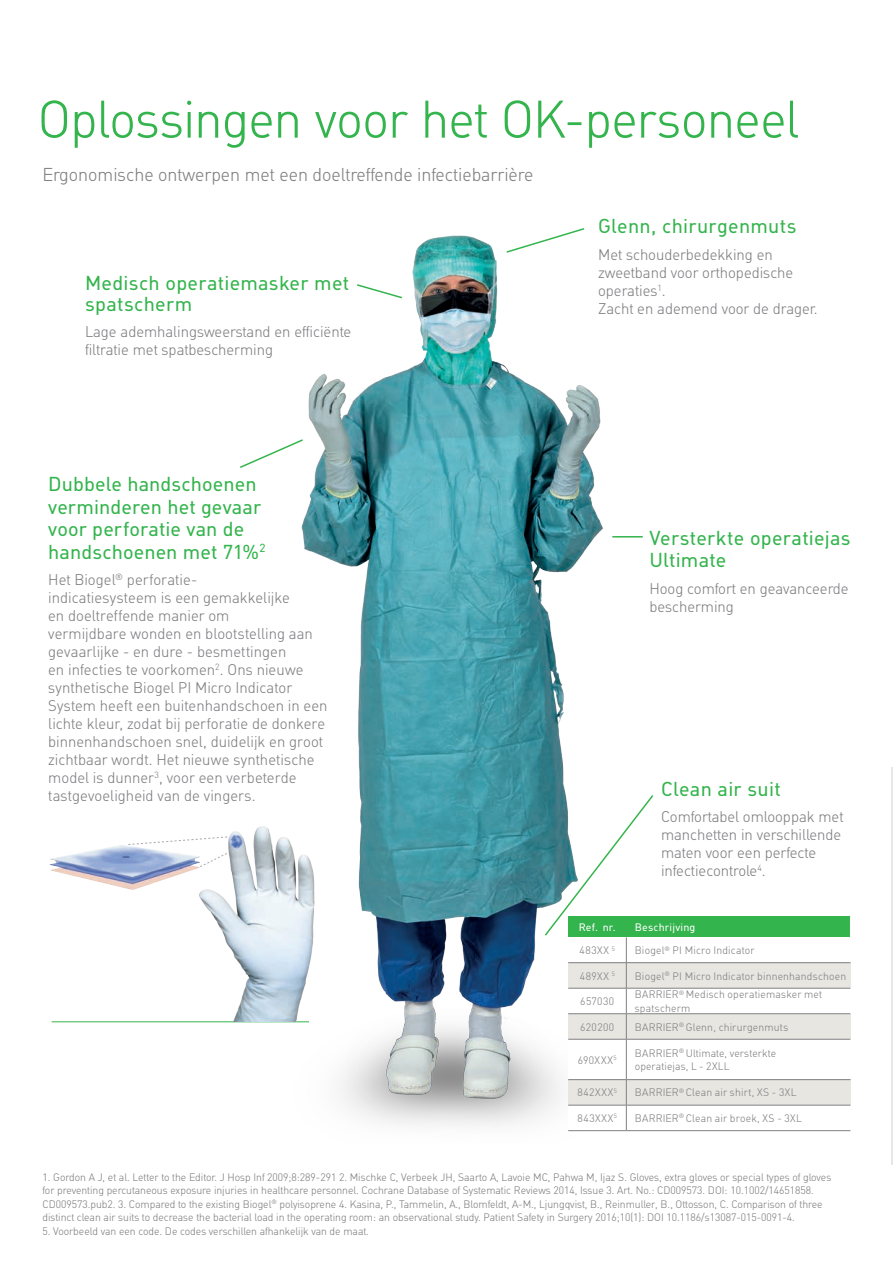
<style>
.page{position:relative;width:893px;height:1263px;background:#fff}
.page>*{position:absolute;margin:0;border:0;box-sizing:border-box;transform-origin:0 0}
.t1{font:300 51px "MHC Din";letter-spacing:-.015em;color:#34b44d}
.t2{font:19.5px/22.5px "MHC Din";letter-spacing:.01em;color:#34b44d}
.t3{font:300 18px "MHC Din";color:#808083}
.t4{font:300 15px/18px "MHC Din";color:#808083}
.t5{font:300 10.5px/13.5px "MHC Din";color:#808083}
.t6{font:300 10.5px/13.5px "MHC Din";letter-spacing:.02em;color:#808083}
.t7{font:10.5px "MHC Din";letter-spacing:.015em;color:#fff}
</style>
<div class="page">
<img style="left:249px;top:235px;width:412px;height:897px">
<hr style="left:52px;top:1021px;width:257px;height:1px;background:#34b44d">
<hr style="left:612px;top:536px;width:31px;height:1px;background:#34b44d">
<hr style="left:891px;top:768px;width:2px;height:397px;background:#e6e7e9">
<svg style="left:355px;top:283px;width:49px;height:16px"></svg>
<svg style="left:505px;top:228px;width:81px;height:26px"></svg>
<svg style="left:240px;top:438px;width:65px;height:31px"></svg>
<img style="left:199px;top:793px;width:143px;height:228px">
<svg style="left:170px;top:836px;width:58px;height:9px"></svg>
<svg style="left:205px;top:853px;width:22px;height:14px"></svg>
<img style="left:49px;top:841px;width:156px;height:53px">
<div style="left:626px;top:916px;width:224px;height:21px;background:#34b44d"></div>
<div style="left:626px;top:937px;width:224px;height:26px;background:#fff"></div>
<div style="left:568px;top:1039px;width:58px;height:41px;background:#fff"></div>
<div style="left:626px;top:1039px;width:224px;height:41px;background:#fff"></div>
<div style="left:626px;top:963px;width:224px;height:25px;background:#e8e6e1"></div>
<div style="left:626px;top:1014px;width:224px;height:25px;background:#e8e6e1"></div>
<div style="left:568px;top:1080px;width:58px;height:25px;background:#e8e6e1"></div>
<div style="left:626px;top:1080px;width:224px;height:25px;background:#e8e6e1"></div>
<div style="left:626px;top:988px;width:224px;height:26px;background:#fff"></div>
<div style="left:568px;top:1105px;width:58px;height:26px;background:#fff"></div>
<div style="left:626px;top:1105px;width:224px;height:26px;background:#fff"></div>
<hr style="left:627px;top:962px;width:223px;height:1px;background:#808083">
<hr style="left:627px;top:988px;width:223px;height:1px;background:#808083">
<hr style="left:627px;top:1013px;width:223px;height:1px;background:#808083">
<hr style="left:627px;top:1039px;width:223px;height:1px;background:#808083">
<hr style="left:627px;top:1079px;width:223px;height:1px;background:#808083">
<hr style="left:627px;top:1105px;width:223px;height:1px;background:#808083">
<hr style="left:627px;top:1130px;width:223px;height:1px;background:#808083">
<hr style="left:568px;top:1039px;width:59px;height:1px;background:#808083">
<hr style="left:568px;top:1079px;width:59px;height:1px;background:#808083">
<hr style="left:568px;top:1105px;width:59px;height:1px;background:#808083">
<hr style="left:568px;top:1130px;width:59px;height:1px;background:#808083">
<hr style="left:626px;top:1039px;width:1px;height:40px;background:#808083">
<svg style="left:626px;top:1080px;width:1px;height:50px"></svg>
<svg style="left:543px;top:793px;width:112px;height:246px"></svg>
<h1 class="t1" style="left:38px;top:91px;width:762px">Oplossingen voor het OK-personeel</h1>
<p class="t3" style="left:42px;top:165px;width:493px">Ergonomische ontwerpen met een doeltreffende infectiebarrière</p>
<p class="t2" style="left:598px;top:215px;width:200px">Glenn, chirurgenmuts</p>
<p class="t4" style="left:598px;top:246px;width:221px">Met schouderbedekking en zweetband voor orthopedische operaties<sup>1</sup>.<br>Zacht en ademend voor de drager.</p>
<p class="t2" style="left:85px;top:272px;width:266px;line-height:21px">Medisch operatiemasker met spatscherm</p>
<p class="t4" style="left:85px;top:323px;width:268px">Lage ademhalingsweerstand en effciënte fltratie met spatbescherming</p>
<p class="t2" style="left:48px;top:473px;width:219px">Dubbele handschoenen verminderen het gevaar voor perforatie van de handschoenen met 71%<sup>2</sup></p>
<p class="t4" style="left:48px;top:571px;width:281px">Het Biogel<sup>®</sup> perforatie-<br>indicatiesysteem is een gemakkelijke<br>en doeltreffende manier om<br>vermijdbare wonden en blootstelling aan gevaarlijke - en dure - besmettingen<br>en infecties te voorkomen<sup>2</sup>. Ons nieuwe synthetische Biogel PI Micro Indicator System heeft een buitenhandschoen in een lichte kleur, zodat bij perforatie de donkere binnenhandschoen snel, duidelijk en groot zichtbaar wordt. Het nieuwe synthetische model is dunner<sup>3</sup>, voor een verbeterde</p>
<p class="t4" style="left:48px;top:787px;width:209px">tastgevoeligheid van de vingers.</p>
<p class="t2" style="left:649px;top:526px;width:203px">Versterkte operatiejas<br>Ultimate</p>
<p class="t4" style="left:649px;top:580px;width:201px">Hoog comfort en geavanceerde bescherming</p>
<p class="t2" style="left:661px;top:778px;width:121px">Clean air suit</p>
<p class="t4" style="left:661px;top:808px;width:184px">Comfortabel omlooppak met manchetten in verschillende maten voor een perfecte infectiecontrole<sup>4</sup>.</p>
<p class="t7" style="left:579px;top:921px;width:38px">Ref. nr.</p>
<p class="t7" style="left:635px;top:921px;width:62px">Beschrijving</p>
<p class="t5" style="left:580px;top:944px;width:37px">483XX <sup>5</sup></p>
<p class="t6" style="left:635px;top:944px;width:121px">Biogel<sup>®</sup> PI Micro Indicator</p>
<p class="t5" style="left:580px;top:969px;width:37px">489XX <sup>5</sup></p>
<p class="t6" style="left:635px;top:969px;width:213px">Biogel<sup>®</sup> PI Micro Indicator binnenhandschoen</p>
<p class="t5" style="left:580px;top:995px;width:35px">657030</p>
<p class="t6" style="left:635px;top:988px;width:189px">BARRIER<sup>®</sup> Medisch operatiemasker met spatscherm</p>
<p class="t5" style="left:580px;top:1020px;width:35px">620200</p>
<p class="t6" style="left:635px;top:1020px;width:155px">BARRIER<sup>®</sup> Glenn, chirurgenmuts</p>
<p class="t5" style="left:578px;top:1053px;width:40px">690XXX<sup>5</sup></p>
<p class="t5" style="left:635px;top:1046px;width:143px">BARRIER<sup>®</sup> Ultimate, versterkte operatiejas, L - 2 XLL</p>
<p class="t5" style="left:577px;top:1086px;width:41px">842XXX<sup>5</sup></p>
<p class="t5" style="left:635px;top:1086px;width:163px">BARRIER<sup>®</sup> Clean air shirt, XS - 3XL</p>
<p class="t5" style="left:577px;top:1112px;width:41px">843XXX<sup>5</sup></p>
<p class="t6" style="left:635px;top:1112px;width:169px">BARRIER<sup>®</sup> Clean air broek, XS - 3XL</p>
<p class="t5" style="left:43px;top:1171px;width:790px">1. Gordon A J, et al. Letter to the Editor. J Hosp Inf 2009;8:289-291 2. Mischke C, Verbeek JH, Saarto A, Lavoie MC, Pahwa M, Ijaz S. Gloves, extra gloves or special types of gloves for preventing percutaneous exposure injuries in healthcare personnel. Cochrane Database of Systematic Reviews 2014, Issue 3. Art. No.: CD009573. DOI: 10.1002/14651858.<br>CD009573.pub2. 3. Compared to the existing Biogel<sup>®</sup> polyisoprene 4. Kasina, P., Tammelin, A., Blomfeldt, A-M., Ljungqvist, B., Reinmuller, B., Ottosson, C. Comparison of three distinct clean air suits to decrease the bacterial load in the operating room: an observational study. Patient Safety in Surgery 2016;10(1): DOI 10.1186/s13087-015-0091-4.</p>
<p class="t5" style="left:43px;top:1225px;width:328px">5. Voorbeeld van een code. De codes verschillen afhankelijk van de maat.</p>
</div>
